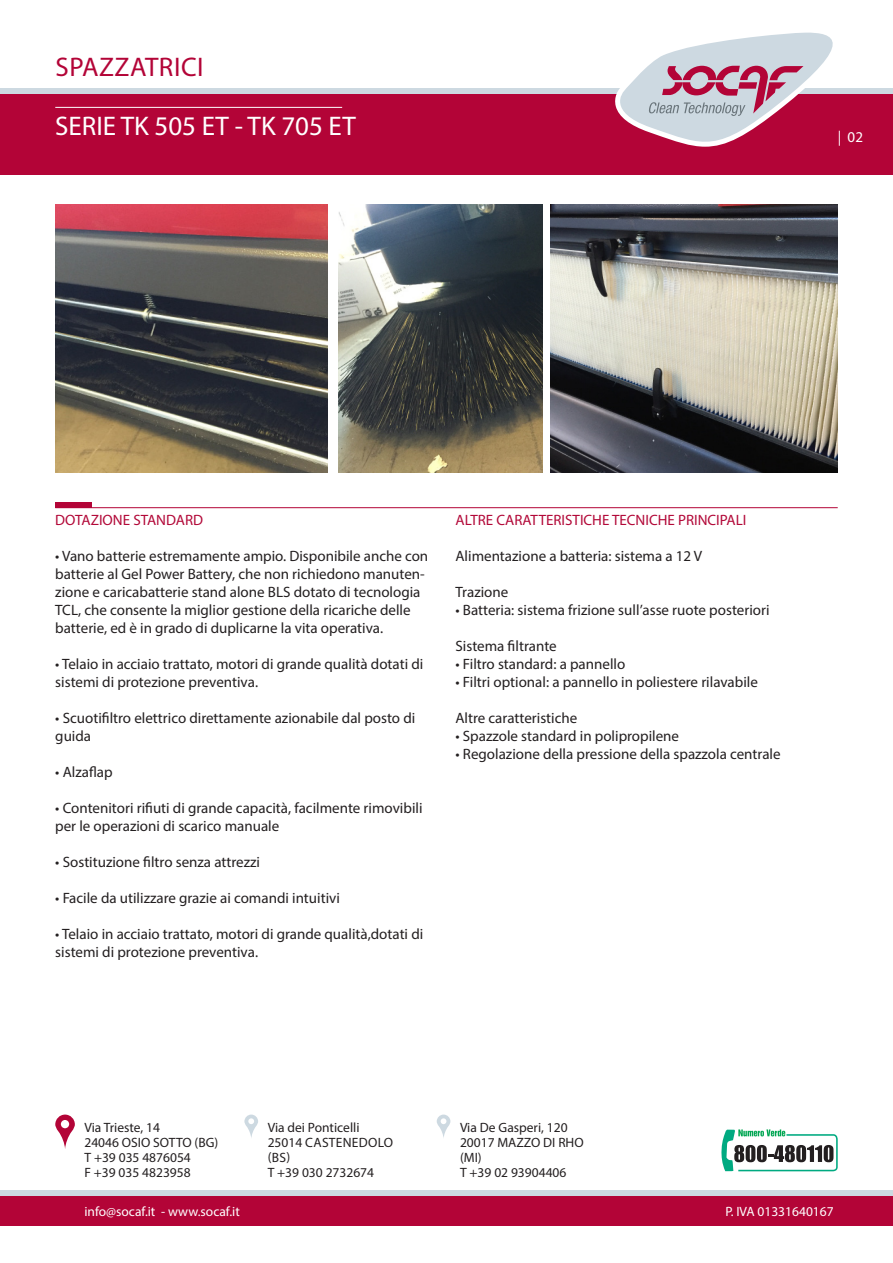
<style>
.page{position:relative;width:893px;height:1263px;background:#fff}
.page>*{position:absolute;margin:0;border:0;box-sizing:border-box;transform-origin:0 0}
.t1{font:27px "Myriad Pro";color:#fff}
.t2{font:27px "Myriad Pro";letter-spacing:.02em;color:#b30437}
.t3{font:15px/18px "Myriad Pro";color:#231f20}
.t4{font:15px "Myriad Pro";color:#b20838}
.t5{font:15px "Myriad Pro";color:#fff}
.t6{font:13.5px/15px "Myriad Pro";color:#231f20}
.t7{font:13.5px "Myriad Pro";color:#fff}
.t8{font:13.5px/15px "Myriad Pro";letter-spacing:.02em;color:#231f20}
</style>
<div class="page">
<div style="left:0;top:94px;width:893px;height:80px;background:#b30437"></div>
<div style="left:0;top:1196px;width:893px;height:29px;background:#b30437"></div>
<div style="left:0;top:88px;width:893px;height:6px;background:#cdd9e1"></div>
<div style="left:0;top:1190px;width:893px;height:6px;background:#cdd9e1"></div>
<hr style="left:55px;top:107px;width:287px;height:1px;background:#fff">
<svg style="left:55px;top:1114px;width:20px;height:35px"></svg>
<svg style="left:244px;top:1114px;width:14px;height:24px"></svg>
<svg style="left:437px;top:1114px;width:13px;height:24px"></svg>
<svg style="left:721px;top:1129px;width:117px;height:42px"></svg>
<img style="left:551px;top:204px;width:287px;height:268px">
<img style="left:339px;top:204px;width:204px;height:268px">
<div style="left:55px;top:502px;width:36px;height:6px;background:#b30437"></div>
<hr style="left:55px;top:507px;width:783px;height:1px;background:#b30437">
<svg style="left:615px;top:32px;width:218px;height:115px"></svg>
<img style="left:55px;top:204px;width:272px;height:268px">
<p class="t2" style="left:56px;top:50px;width:150px">SPAZZATRICI</p>
<p class="t1" style="left:55px;top:109px;width:302px">SERIE TK 505 ET - TK 705 ET</p>
<p class="t5" style="left:838px;top:128px;width:27px">| 02</p>
<p class="t4" style="left:55px;top:510px;width:149px">DOTAZIONE STANDARD</p>
<p class="t3" style="left:55px;top:546px;width:374px">• Vano batterie estremamente ampio. Disponibile anche con batterie al Gel Power Battery, che non richiedono manuten&shy;zione e caricabatterie stand alone BLS dotato di tecnologia TCL, che consente la miglior gestione della ricariche delle batterie, ed è in grado di duplicarne la vita operativa.</p>
<p class="t3" style="left:55px;top:654px;width:370px">• Telaio in acciaio trattato, motori di grande qualità dotati di sistemi di protezione preventiva.</p>
<p class="t3" style="left:55px;top:708px;width:361px">• Scuotifiltro elettrico direttamente azionabile dal posto di guida</p>
<p class="t3" style="left:55px;top:762px;width:59px">• Alzaflap</p>
<p class="t3" style="left:55px;top:798px;width:369px">• Contenitori rifiuti di grande capacità, facilmente rimovibili per le operazioni di scarico manuale</p>
<p class="t3" style="left:55px;top:852px;width:206px">• Sostituzione filtro senza attrezzi</p>
<p class="t3" style="left:55px;top:888px;width:286px">• Facile da utilizzare grazie ai comandi intuitivi</p>
<p class="t3" style="left:55px;top:924px;width:369px">• Telaio in acciaio trattato, motori di grande qualità,dotati di sistemi di protezione preventiva.</p>
<p class="t4" style="left:455px;top:510px;width:292px">ALTRE CARATTERISTICHE TECNICHE PRINCIPALI</p>
<p class="t3" style="left:455px;top:546px;width:248px">Alimentazione a batteria: sistema a 12 V</p>
<p class="t3" style="left:455px;top:582px;width:54px">Trazione</p>
<p class="t3" style="left:455px;top:600px;width:316px">• Batteria: sistema frizione sull’asse ruote posteriori</p>
<p class="t3" style="left:455px;top:636px;width:103px">Sistema filtrante</p>
<p class="t3" style="left:455px;top:654px;width:171px">• Filtro standard: a pannello</p>
<p class="t3" style="left:455px;top:672px;width:304px">• Filtri optional: a pannello in poliestere rilavabile</p>
<p class="t3" style="left:455px;top:708px;width:123px">Altre caratteristiche</p>
<p class="t3" style="left:455px;top:726px;width:225px">• Spazzole standard in polipropilene</p>
<p class="t3" style="left:455px;top:744px;width:327px">• Regolazione della pressione della spazzola centrale</p>
<p class="t6" style="left:84px;top:1120px;width:77px">Via Trieste, 14</p>
<p class="t6" style="left:84px;top:1135px;width:135px">24046 OSIO SOTTO (BG)</p>
<p class="t6" style="left:84px;top:1150px;width:108px">T +39 035 4876054</p>
<p class="t6" style="left:84px;top:1165px;width:108px">F +39 035 4823958</p>
<p class="t6" style="left:268px;top:1120px;width:93px">Via dei Ponticelli</p>
<p class="t8" style="left:268px;top:1135px;width:127px">25014 CASTENEDOLO (BS)</p>
<p class="t6" style="left:268px;top:1165px;width:108px">T +39 030 2732674</p>
<p class="t6" style="left:460px;top:1120px;width:109px">Via De Gasperi, 120</p>
<p class="t6" style="left:460px;top:1135px;width:125px">20017 MAZZO DI RHO (MI)</p>
<p class="t6" style="left:460px;top:1165px;width:108px">T +39 02 93904406</p>
<p class="t7" style="left:84px;top:1202px;width:157px">info@socaf.it - www.socaf.it</p>
<p class="t7" style="left:725px;top:1202px;width:110px">P. IVA 01331640167</p>
</div>
